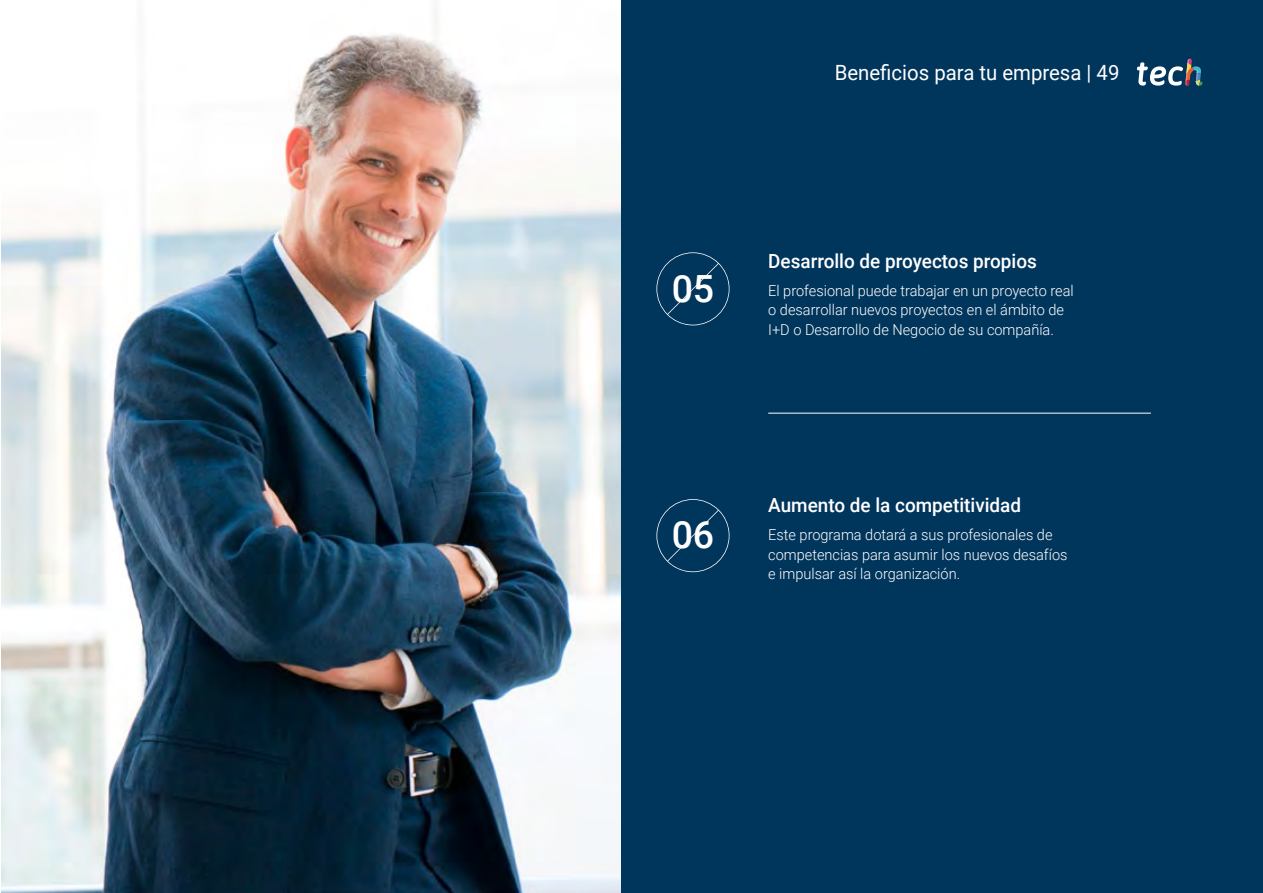
<style>
.page{position:relative;width:1263px;height:893px;background:#fff}
.page>*{position:absolute;margin:0;border:0;box-sizing:border-box;transform-origin:0 0}
.t1{font:500 37.5px "Roboto";color:#fff}
.t2{font:21px "Roboto";color:#fefefe}
.t3{font:500 19.5px "Roboto";color:#fff}
.t4{font:300 15px/19.5px "Roboto";color:#fff}
</style>
<div class="page">
<hr style="left:0;top:0;width:1px;height:893px;background:#00355c">
<div style="left:621px;top:0;width:642px;height:893px;background:#00355c"></div>
<hr style="left:768px;top:413px;width:383px;height:1px;background:#fff">
<svg style="left:656px;top:252px;width:73px;height:73px"></svg>
<svg style="left:656px;top:499px;width:73px;height:73px"></svg>
<img style="left:1px;top:34px;width:620px;height:859px">
<svg style="left:1137px;top:59px;width:65px;height:27px"></svg>
<h2 class="t2" style="left:835px;top:57px;width:286px">Beneficios para tu empresa | 49</h2>
<h1 class="t1" style="left:672px;top:262px;width:44px">05</h1>
<h3 class="t3" style="left:768px;top:247px;width:270px">Desarrollo de proyectos propios</h3>
<p class="t4" style="left:768px;top:280px;width:307px">El profesional puede trabajar en un proyecto real o desarrollar nuevos proyectos en el ámbito de<br>I+D o Desarrollo de Negocio de su compañía.</p>
<h1 class="t1" style="left:672px;top:509px;width:44px">06</h1>
<h3 class="t3" style="left:768px;top:492px;width:254px">Aumento de la competitividad</h3>
<p class="t4" style="left:768px;top:525px;width:301px">Este programa dotará a sus profesionales de competencias para asumir los nuevos desafíos e impulsar así la organización.</p>
</div>
